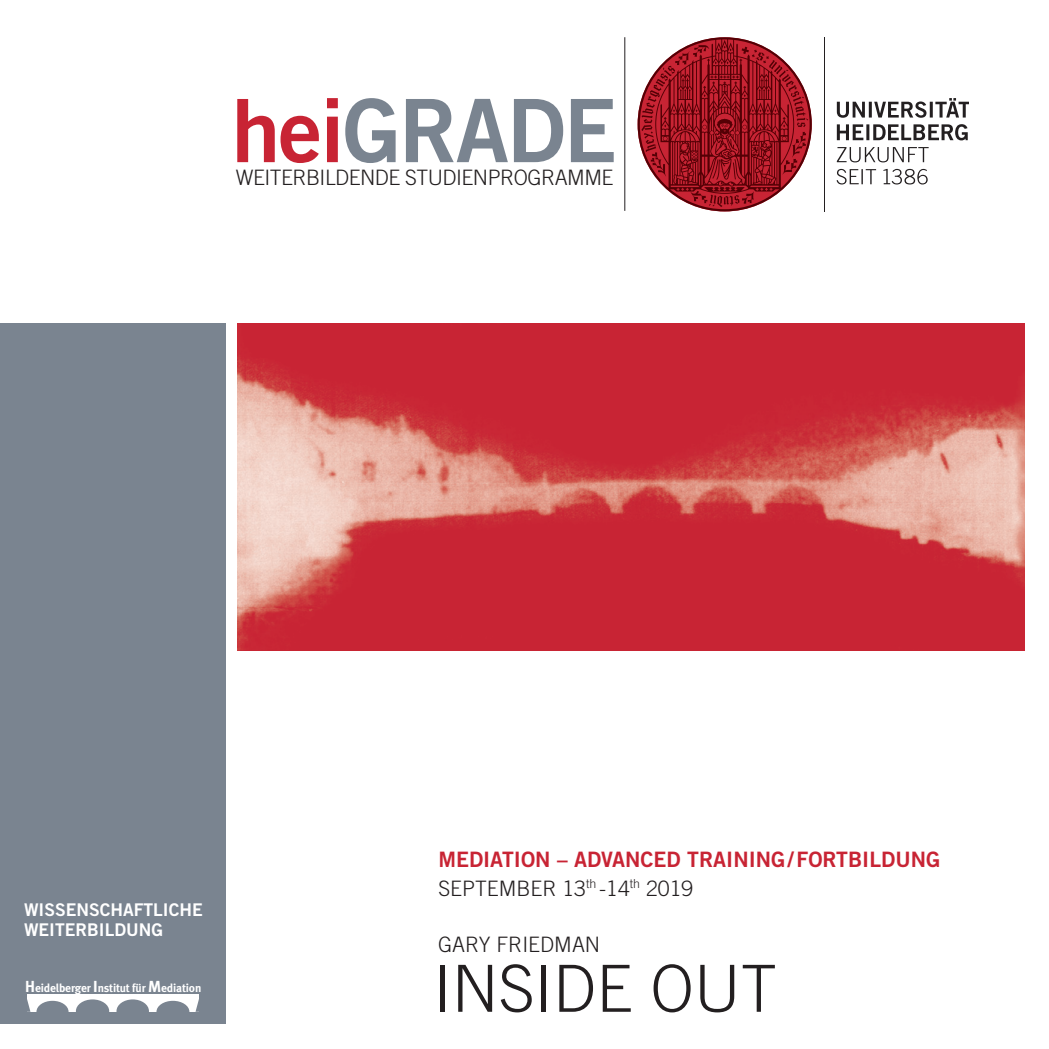
<style>
.page{position:relative;width:1049px;height:1049px;background:#fff}
.page>*{position:absolute;margin:0;border:0;box-sizing:border-box;transform-origin:0 0}
.Schrift_LOGO{font:87.5px "Trade Gothic LT Std Bd 2";letter-spacing:-.02em;color:#7a8490}
._01_Trade_Gothic_LT{font:300 65px "Trade Gothic LT Std";color:#231f20}
._02_Trade_Gothic_LT{font:21.25px "Trade Gothic LT Std Bd 2";color:#c82434}
._02_Trade_Gothic_LT-2{font:300 21.25px "Trade Gothic LT Std";color:#231f20}
.Schrift_LOGO-2{font:300 21.25px "Trade Gothic LT Std";letter-spacing:-.025em;color:#231f20}
.WissWB_Titel{font:17.5px/20px "Trade Gothic LT Std Bd 2";color:#fff}
.t1{font:700 11.75px "Meta";letter-spacing:-.01em;color:#fff}
.s1{color:#c82434}
.s2{font-size:16px}
</style>
<div class="page">
<hr style="left:624px;top:37px;width:1px;height:174px;background:#231f20">
<svg style="left:836px;top:169px;width:92px;height:15px"></svg>
<svg style="left:837px;top:147px;width:92px;height:15px"></svg>
<svg style="left:837px;top:124px;width:131px;height:16px"></svg>
<svg style="left:837px;top:98px;width:132px;height:20px"></svg>
<hr style="left:824px;top:37px;width:1px;height:174px;background:#231f20">
<svg style="left:638px;top:37px;width:174px;height:174px"></svg>
<div style="left:0;top:324px;width:226px;height:700px;background:#7a8490"></div>
<img style="left:238px;top:324px;width:786px;height:326px">
<div style="left:27px;top:994px;width:172px;height:18px;background:#fff"></div>
<svg style="left:195px;top:999px;width:4px;height:13px"></svg>
<svg style="left:27px;top:999px;width:3px;height:13px"></svg>
<svg style="left:36px;top:1001px;width:33px;height:11px"></svg>
<svg style="left:156px;top:1001px;width:33px;height:11px"></svg>
<svg style="left:76px;top:999px;width:33px;height:13px"></svg>
<svg style="left:116px;top:999px;width:33px;height:13px"></svg>
<p class="Schrift_LOGO" style="left:232px;top:77px;width:387px"><span class="s1">hei</span>GRADE</p>
<p class="Schrift_LOGO-2" style="left:236px;top:165px;width:379px">WEITERBILDENDE STUDIENPROGRAMME</p>
<p class="WissWB_Titel" style="left:24px;top:900px;width:180px">WISSENSCHAFTLICHE<br>WEITERBILDUNG</p>
<p class="t1" style="left:25px;top:980px;width:178px"><span class="s2">H</span>eidelberger <span class="s2">I</span>nstitut für <span class="s2">M</span>ediation</p>
<p class="_02_Trade_Gothic_LT" style="left:438px;top:846px;width:503px">MEDIATION – ADVANCED TRAINING/FORTBILDUNG</p>
<p class="_02_Trade_Gothic_LT-2" style="left:438px;top:875px;width:256px">SEPTEMBER 13<sup>th</sup> -14<sup>th</sup> 2019</p>
<p class="_02_Trade_Gothic_LT-2" style="left:438px;top:931px;width:164px">GARY FRIEDMAN</p>
<p class="_01_Trade_Gothic_LT" style="left:434px;top:950px;width:345px">INSIDE OUT</p>
</div>
